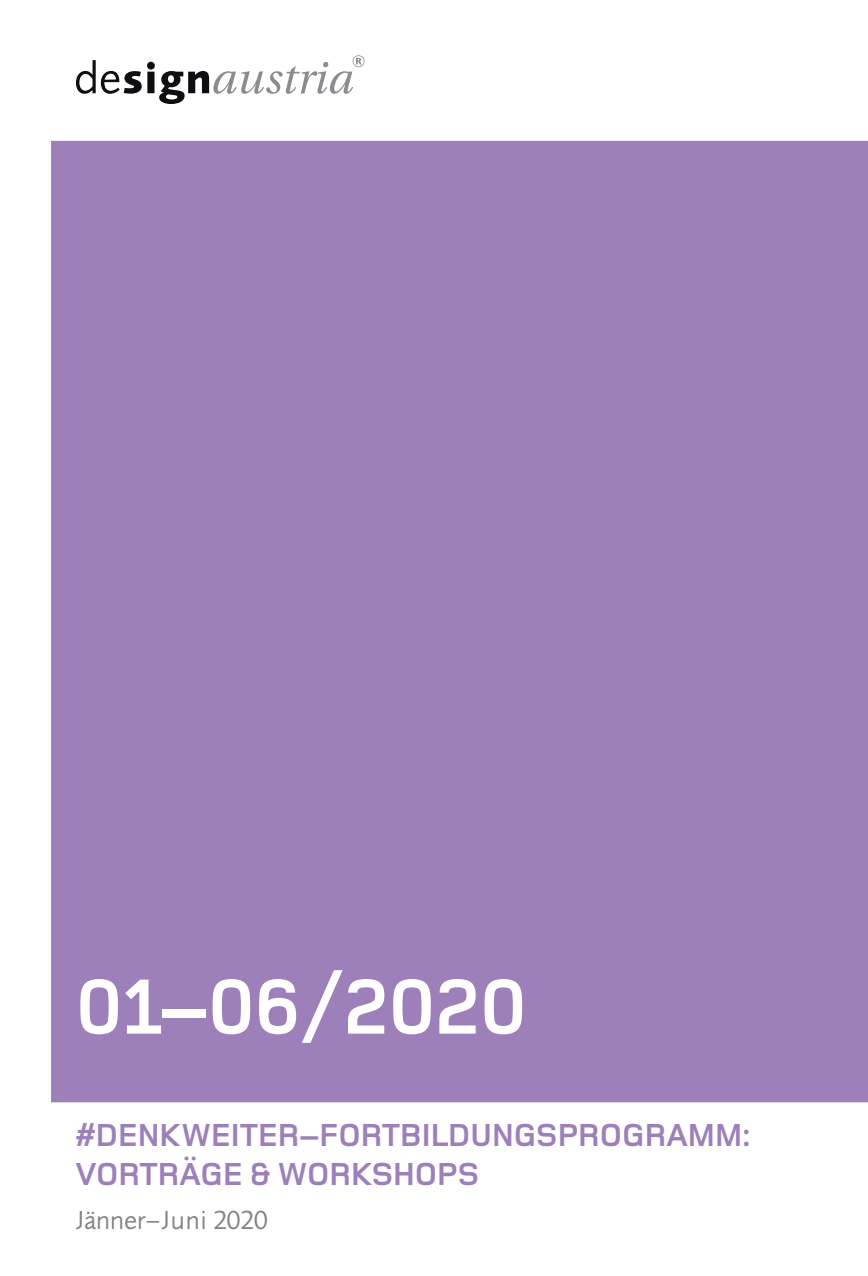
<style>
.page{position:relative;width:868px;height:1276px;background:#fff}
.page>*{position:absolute;margin:0;border:0;box-sizing:border-box;transform-origin:0 0}
.t1{font:700 81px "Foundry Monoline";color:#fff}
.t2{font:700 33px "Foundry Monoline";color:#9d7fb9}
.t3{font:27px "Foundry Sans";color:#808285}
</style>
<div class="page">
<div style="left:51px;top:141px;width:816px;height:961px;background:#9d7fb9"></div>
<svg style="left:76px;top:60px;width:66px;height:34px"></svg>
<div style="left:147px;top:62px;width:8px;height:8px;background:#0f0c12;border-radius:50%"></div>
<div style="left:147px;top:72px;width:7px;height:21px;background:#0f0c12"></div>
<svg style="left:159px;top:55px;width:205px;height:49px"></svg>
<p class="t1" style="left:76px;top:964px;width:452px">01–06/2020</p>
<p class="t2" style="left:76px;top:1117px;width:675px">#DENKWEITER–FORTBILDUNGSPROGRAMM:</p>
<p class="t2" style="left:76px;top:1157px;width:404px">VORTRÄGE &amp; WORKSHOPS</p>
<p class="t3" style="left:76px;top:1205px;width:193px">Jänner–Juni 2020</p>
</div>
